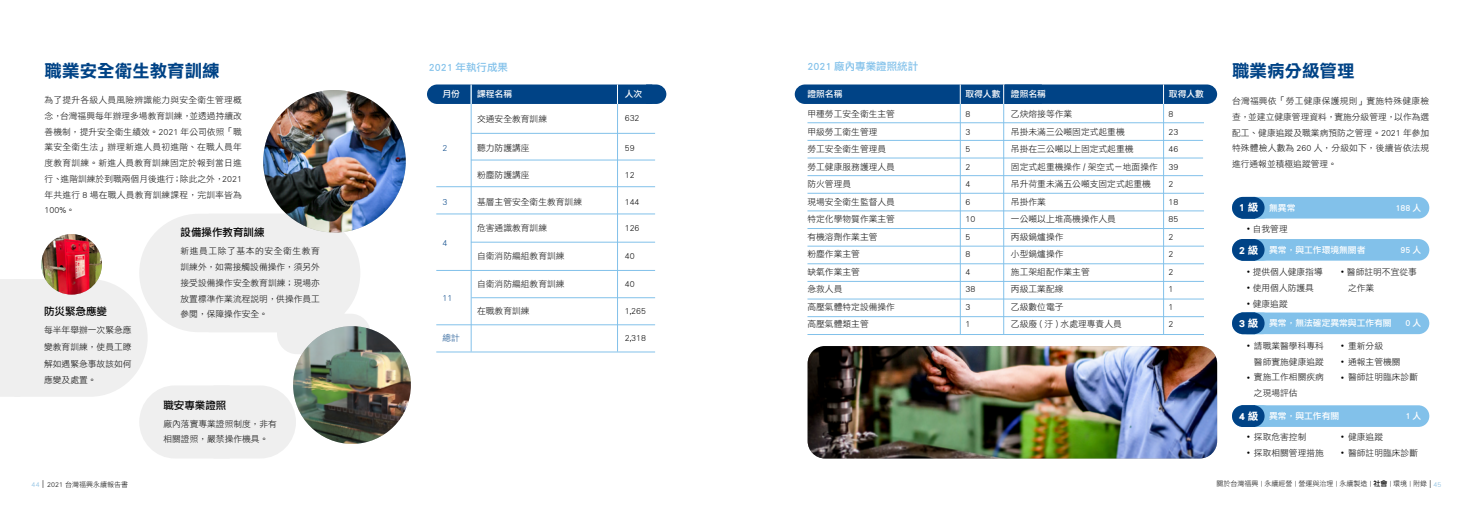
<style>
.page{position:relative;width:1474px;height:521px;background:#fff}
.page>*{position:absolute;margin:0;border:0;box-sizing:border-box;transform-origin:0 0}
.t1{font:17.5px "DF Li Hei Std W7";color:#004386}
.t2{font:10.5px "DF Li Hei Std W5";color:#82c1ea}
.t3{font:10.5px "DF Li Hei Std W5";color:#000}
.t4{font:10.5px "DF Li Hei Std W7";color:#fff}
.t5{font:8.75px/17.5px "DF Li Hei Std W3";color:#000}
.t6{font:8.75px "DF Li Hei Std W5";color:#fff}
.t7{font:8.75px "DF Li Hei Std W3";color:#004386}
.t8{font:7px "DF Li Hei Std W3";color:#000}
.s1{font-family:"Noto Sans CJ Ktc";font-weight:700}
.s2{color:#7fb8df}
.s3{font-family:"Noto Sans CJ Ktc"}
.s4{font-family:"Adobe Ming Std";font-weight:300}
.s5{font-family:"DF Li Hei Std W5"}
</style>
<div class="page">
<svg style="left:0;top:214px;width:371px;height:244px"></svg>
<img style="left:293px;top:326px;width:118px;height:118px;border-radius:59px">
<img style="left:263px;top:90px;width:143px;height:142px;border-radius:71px">
<img style="left:41px;top:234px;width:61px;height:61px;border-radius:30px">
<hr style="left:471px;top:85px;width:1px;height:266px;background:#82c1ea">
<hr style="left:617px;top:85px;width:1px;height:266px;background:#82c1ea">
<svg style="left:427px;top:84px;width:239px;height:20px;background:#0d4c8c"></svg>
<hr style="left:471px;top:133px;width:184px;height:1px;background:#82c1ea">
<hr style="left:436px;top:214px;width:219px;height:1px;background:#82c1ea">
<hr style="left:436px;top:270px;width:219px;height:1px;background:#82c1ea">
<hr style="left:436px;top:325px;width:219px;height:1px;background:#82c1ea">
<hr style="left:436px;top:351px;width:219px;height:1px;background:#82c1ea">
<hr style="left:471px;top:160px;width:184px;height:1px;background:#82c1ea">
<hr style="left:471px;top:242px;width:184px;height:1px;background:#82c1ea">
<hr style="left:471px;top:297px;width:184px;height:1px;background:#82c1ea">
<hr style="left:436px;top:186px;width:219px;height:1px;background:#82c1ea">
<hr style="left:960px;top:104px;width:1px;height:230px;background:#82c1ea">
<hr style="left:1003px;top:104px;width:1px;height:230px;background:#82c1ea">
<hr style="left:807px;top:123px;width:396px;height:1px;background:#82c1ea">
<hr style="left:807px;top:193px;width:396px;height:1px;background:#82c1ea">
<hr style="left:807px;top:211px;width:396px;height:1px;background:#82c1ea">
<hr style="left:807px;top:263px;width:396px;height:1px;background:#82c1ea">
<hr style="left:807px;top:281px;width:396px;height:1px;background:#82c1ea">
<hr style="left:807px;top:334px;width:396px;height:1px;background:#82c1ea">
<hr style="left:807px;top:299px;width:396px;height:1px;background:#82c1ea">
<hr style="left:807px;top:140px;width:396px;height:1px;background:#82c1ea">
<hr style="left:807px;top:228px;width:396px;height:1px;background:#82c1ea">
<hr style="left:807px;top:246px;width:396px;height:1px;background:#82c1ea">
<hr style="left:807px;top:158px;width:396px;height:1px;background:#82c1ea">
<hr style="left:807px;top:175px;width:396px;height:1px;background:#82c1ea">
<hr style="left:807px;top:316px;width:396px;height:1px;background:#82c1ea">
<hr style="left:1163px;top:104px;width:1px;height:230px;background:#82c1ea">
<svg style="left:794px;top:84px;width:423px;height:20px;background:#0b4b8b"></svg>
<img style="left:807px;top:346px;width:410px;height:112px">
<svg style="left:1232px;top:239px;width:197px;height:22px;background:#74b1dc"></svg>
<svg style="left:1232px;top:197px;width:197px;height:22px;background:#74b1dc"></svg>
<svg style="left:1232px;top:312px;width:197px;height:22px;background:#75b2dc"></svg>
<svg style="left:1232px;top:405px;width:197px;height:22px;background:#74b1dc"></svg>
<h1 class="t1" style="left:45px;top:61px;width:177px">職業安全衛生教育訓練</h1>
<p class="t5" style="left:45px;top:92px;width:199px;line-height:15.8px;text-align:justify">為了提升各級人員風險辨識能力與安全衛生管理概念，台灣福興每年辦理多場教育訓練，並透過持續改善機制，提升安全衛生績效。2021 年公司依照「職業安全衛生法」辦理新進人員初進階、在職人員年度教育訓練。新進人員教育訓練固定於報到當日進行、進階訓練於到職兩個月後進行；除此之外，2021年共進行 8 場在職人員教育訓練課程，完訓率皆為100%。</p>
<p class="t3" style="left:44px;top:306px;width:65px">防災緊急應變</p>
<p class="t5" style="left:44px;top:322px;width:89px;line-height:16.6px;text-align:justify">每半年舉辦一次緊急應變教育訓練，使員工瞭解如遇緊急事故該如何應變及處置。</p>
<p class="t3" style="left:180px;top:227px;width:85px">設備操作教育訓練</p>
<p class="t5" style="left:180px;top:243px;width:141px;line-height:15.8px;text-align:justify">新進員工除了基本的安全衛生教育訓練外，如需接觸設備操作，須另外接受設備操作安全教育訓練；現場亦放置標準作業流程說明，供操作員工參閱，保障操作安全。</p>
<p class="t3" style="left:163px;top:399px;width:64px">職安專業證照</p>
<p class="t5" style="left:163px;top:415px;width:115px;line-height:15.8px">廠內落實專業證照制度，非有相關證照，嚴禁操作機具。</p>
<p class="t2" style="left:429px;top:62px;width:81px">2021 年執行成果</p>
<p class="t6" style="left:442px;top:89px;width:19px">月份</p>
<p class="t7" style="left:442px;top:143px;width:6px">2</p>
<p class="t7" style="left:442px;top:197px;width:6px">3</p>
<p class="t7" style="left:442px;top:238px;width:6px">4</p>
<p class="t7" style="left:442px;top:293px;width:11px">11</p>
<p class="t6" style="left:477px;top:89px;width:36px">課程名稱</p>
<p class="t6" style="left:624px;top:89px;width:19px">人次</p>
<p class="t5" style="left:477px;top:110px;width:71px">交通安全教育訓練</p>
<p class="t5" style="left:477px;top:138px;width:54px">聽力防護講座</p>
<p class="t5" style="left:477px;top:166px;width:54px">粉塵防護講座</p>
<p class="t5" style="left:624px;top:109px;width:16px">632</p>
<p class="t5" style="left:624px;top:138px;width:11px">59</p>
<p class="t5" style="left:624px;top:166px;width:11px">12</p>
<p class="t5" style="left:624px;top:193px;width:16px">144</p>
<p class="t5" style="left:477px;top:193px;width:106px">基層主管安全衛生教育訓練</p>
<p class="t5" style="left:477px;top:219px;width:71px">危害通識教育訓練</p>
<p class="t5" style="left:477px;top:247px;width:89px">自衛消防編組教育訓練</p>
<p class="t5" style="left:477px;top:275px;width:89px">自衛消防編組教育訓練</p>
<p class="t5" style="left:477px;top:301px;width:54px">在職教育訓練</p>
<p class="t5" style="left:624px;top:219px;width:16px">126</p>
<p class="t5" style="left:624px;top:247px;width:11px">40</p>
<p class="t5" style="left:624px;top:275px;width:11px">40</p>
<p class="t5" style="left:624px;top:301px;width:23px">1,265</p>
<p class="t7" style="left:442px;top:333px;width:19px">總計</p>
<p class="t5" style="left:624px;top:329px;width:23px">2,318</p>
<p class="t2" style="left:807px;top:60px;width:112px">2021 廠內專業證照統計</p>
<p class="t6" style="left:807px;top:89px;width:36px">證照名稱</p>
<p class="t6" style="left:965px;top:89px;width:36px">取得人數</p>
<p class="t5" style="left:807px;top:105px;width:89px">甲種勞工安全衛生主管甲級勞工衛生管理<br>勞工安全衛生管理員勞工健康服務護理人員防火管理員<br>現場安全衛生監督人員特定化學物質作業主管有機溶劑作業主管<br>粉塵作業主管<br>缺氧作業主管<br>急救人員<br>高壓氣體特定設備操作高壓氣體類主管</p>
<p class="t5" style="left:965px;top:105px;width:11px">8<br>3<br>5<br>2<br>4<br>6<br>10<br>5<br>8<br>4<br>38<br>3<br>1</p>
<p class="t5" style="left:1168px;top:105px;width:11px">8<br>23<br>46<br>39<br>2<br>18<br>85<br>2<br>2<br>2<br>1<br>1<br>2</p>
<p class="t6" style="left:1011px;top:89px;width:36px">證照名稱</p>
<p class="t6" style="left:1168px;top:89px;width:36px">取得人數</p>
<p class="t5" style="left:1011px;top:105px;width:148px">乙炔熔接等作業<br>吊掛未滿三公噸固定式起重機<br>吊掛在三公噸以上固定式起重機<br>固定式起重機操作 / 架空式－地面操作吊升荷重未滿五公噸支固定式起重機吊掛作業<br>一公噸以上堆高機操作人員<br>丙級鍋爐操作<br>小型鍋爐操作<br>施工架組配作業主管<br>丙級工業配線<br>乙級數位電子<br>乙級廢 ( 汙 ) 水處理專責人員</p>
<h1 class="t1" style="left:1231px;top:61px;width:124px">職業病分級管理</h1>
<p class="t5" style="left:1231px;top:93px;width:199px;line-height:15.8px;text-align:justify">台灣福興依「勞工健康保護規則」實施特殊健康檢查，並建立健康管理資料，實施分級管理，以作為選配工、健康追蹤及職業病預防之管理。2021 年參加特殊體檢人數為 260 人，分級如下，後續皆依法規進行通報並積極追蹤管理。</p>
<p class="t4" style="left:1238px;top:202px;width:21px">1級</p>
<p class="t6" style="left:1269px;top:203px;width:28px">無異常</p>
<p class="t5" style="left:1243px;top:220px;width:45px"><span class="s1">・</span>自我管理</p>
<p class="t6" style="left:1395px;top:203px;width:27px">188 人</p>
<p class="t4" style="left:1238px;top:244px;width:21px">2 級</p>
<p class="t6" style="left:1269px;top:245px;width:98px">異常，與工作環境無關者</p>
<p class="t5" style="left:1243px;top:264px;width:80px;line-height:15.8px"><span class="s1">・</span>提供個人健康指導<span class="s1">・</span>使用個人防護具<span class="s1">・</span>健康追蹤</p>
<p class="t5" style="left:1347px;top:264px;width:70px;line-height:15.8px;text-indent:-10px"><span class="s1">・</span>醫師註明不宜從事之作業</p>
<p class="t6" style="left:1400px;top:245px;width:22px">95 人</p>
<p class="t4" style="left:1238px;top:318px;width:21px">3 級</p>
<p class="t6" style="left:1269px;top:319px;width:124px">異常，無法確定異常與工作有關</p>
<p class="t5" style="left:1243px;top:337px;width:81px"><span class="s1">・</span>請職業醫學科專科</p>
<p class="t5" style="left:1253px;top:352px;width:71px">醫師實施健康追蹤</p>
<p class="t5" style="left:1243px;top:368px;width:81px"><span class="s1">・</span>實施工作相關疾病</p>
<p class="t5" style="left:1253px;top:384px;width:45px">之現場評估</p>
<p class="t6" style="left:1405px;top:319px;width:17px">0人</p>
<p class="t5" style="left:1338px;top:338px;width:81px;line-height:15.8px"><span class="s1">・</span>重新分級<br><span class="s1">・</span>通報主管機關<br><span class="s1">・</span>醫師註明臨床診斷</p>
<p class="t4" style="left:1238px;top:410px;width:21px">4 級</p>
<p class="t6" style="left:1269px;top:411px;width:71px">異常，與工作有關</p>
<p class="t5" style="left:1243px;top:429px;width:81px;line-height:15.8px"><span class="s1">・</span>採取危害控制<br><span class="s1">・</span>採取相關管理措施</p>
<p class="t5" style="left:1338px;top:429px;width:81px;line-height:15.8px"><span class="s1">・</span>健康追蹤<br><span class="s1">・</span>醫師註明臨床診斷</p>
<p class="t6" style="left:1405px;top:411px;width:17px">1人</p>
<p class="t8" style="left:32px;top:480px;width:98px"><span class="s2">44</span> <span class="s3">|</span> 2021 台灣福興永續報告書</p>
<p class="t8" style="left:1216px;top:480px;width:226px">關於台灣福興 <span class="s4">|</span> 永續經營 <span class="s4">|</span> 營運與治理 <span class="s4">|</span> 永續製造 <span class="s4">|</span> <span class="s5">社會</span> <span class="s4">|</span> 環境 <span class="s4">|</span> 附錄 <span class="s3">|</span> <span class="s2">45</span></p>
</div>
